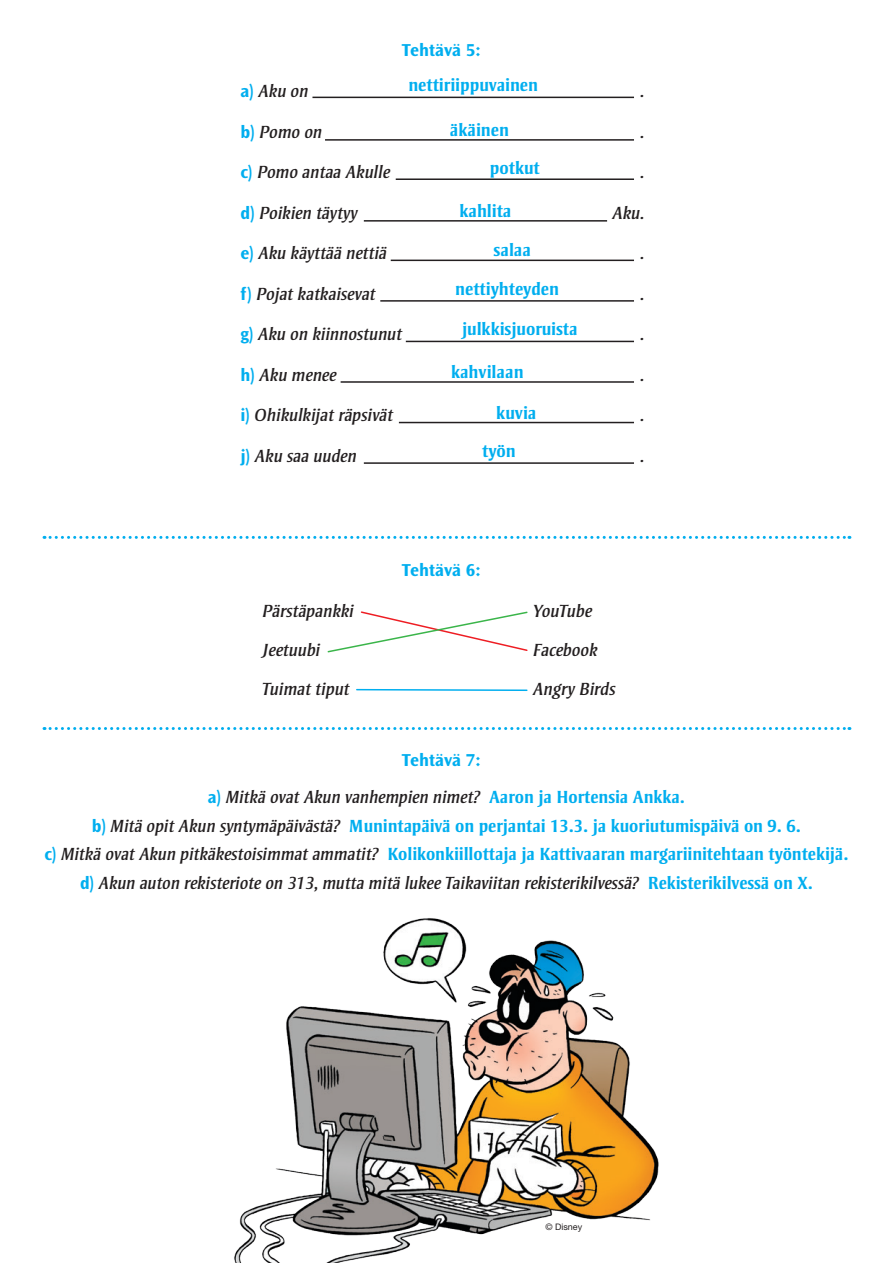
<style>
.page{position:relative;width:893px;height:1263px;background:#fff}
.page>*{position:absolute;margin:0;border:0;box-sizing:border-box;transform-origin:0 0}
.t1{font:italic 18px "Strayhorn MT Std";color:#231f20}
.t2{font:700 18px "Strayhorn MT Std";color:#00aeef}
.t3{font:700 18px "Ocean Sans Std";color:#00aeef}
.t4{font:9px "Helvetica Neue LT Std";color:#231f20}
.s1{font-family:"Ocean Sans Std";font-weight:700;font-style:normal;color:#00aeef}
.s2{font-weight:700;font-style:normal;color:#00aeef}
.s3{font-family:"Ocean Sans Std"}
.s4{font-weight:400;font-style:italic;color:#231f20}
</style>
<div class="page">
<svg style="left:44px;top:536px;width:806px;height:3px"></svg>
<svg style="left:44px;top:727px;width:806px;height:3px"></svg>
<hr style="left:364px;top:220px;width:243px;height:2px;background:#231f20">
<hr style="left:312px;top:97px;width:322px;height:1px;background:#231f20">
<hr style="left:325px;top:139px;width:309px;height:2px;background:#231f20">
<hr style="left:396px;top:178px;width:238px;height:2px;background:#231f20">
<hr style="left:391px;top:260px;width:243px;height:1px;background:#231f20">
<hr style="left:380px;top:300px;width:254px;height:2px;background:#231f20">
<hr style="left:406px;top:341px;width:228px;height:1px;background:#231f20">
<hr style="left:341px;top:381px;width:293px;height:2px;background:#231f20">
<hr style="left:399px;top:422px;width:235px;height:1px;background:#231f20">
<hr style="left:364px;top:462px;width:270px;height:2px;background:#231f20">
<svg style="left:356px;top:688px;width:172px;height:3px"></svg>
<svg style="left:327px;top:611px;width:201px;height:42px"></svg>
<img style="left:234px;top:918px;width:425px;height:345px">
<p class="t3" style="left:402px;top:40px;width:81px">Tehtävä 5:</p>
<p class="t2" style="left:408px;top:74px;width:131px">nettiriippuvainen</p>
<p class="t2" style="left:450px;top:119px;width:61px">äkäinen</p>
<p class="t2" style="left:490px;top:157px;width:52px">potkut</p>
<p class="t2" style="left:459px;top:200px;width:54px">kahlita</p>
<p class="t2" style="left:494px;top:239px;width:39px">salaa</p>
<p class="t2" style="left:455px;top:278px;width:105px">nettiyhteyden</p>
<p class="t2" style="left:462px;top:319px;width:117px">julkkisjuoruista</p>
<p class="t2" style="left:451px;top:361px;width:74px">kahvilaan</p>
<p class="t2" style="left:496px;top:402px;width:42px">kuvia</p>
<p class="t2" style="left:482px;top:440px;width:35px">työn</p>
<p class="t1" style="left:241px;top:81px;width:70px"><span class="s1">a)</span> Aku on</p>
<p class="t1" style="left:640px;top:81px;width:5px">.</p>
<p class="t1" style="left:241px;top:121px;width:83px"><span class="s1">b)</span> Pomo on</p>
<p class="t1" style="left:640px;top:121px;width:5px">.</p>
<p class="t1" style="left:241px;top:162px;width:151px"><span class="s1">c)</span> Pomo antaa Akulle</p>
<p class="t1" style="left:640px;top:162px;width:5px">.</p>
<p class="t1" style="left:241px;top:202px;width:119px"><span class="s1">d)</span> Poikien täytyy</p>
<p class="t1" style="left:612px;top:202px;width:34px">Aku.</p>
<p class="t1" style="left:241px;top:243px;width:148px"><span class="s1">e)</span> Aku käyttää nettiä</p>
<p class="t1" style="left:640px;top:243px;width:5px">.</p>
<p class="t1" style="left:241px;top:283px;width:137px"><span class="s1">f)</span> Pojat katkaisevat</p>
<p class="t1" style="left:640px;top:283px;width:5px">.</p>
<p class="t1" style="left:241px;top:324px;width:163px"><span class="s1">g)</span> Aku on kiinnostunut</p>
<p class="t1" style="left:640px;top:324px;width:5px">.</p>
<p class="t1" style="left:241px;top:364px;width:98px"><span class="s1">h)</span> Aku menee</p>
<p class="t1" style="left:640px;top:364px;width:5px">.</p>
<p class="t1" style="left:241px;top:405px;width:154px"><span class="s1">i)</span> Ohikulkijat räpsivät</p>
<p class="t1" style="left:640px;top:405px;width:5px">.</p>
<p class="t1" style="left:241px;top:445px;width:118px"><span class="s1">j)</span> Aku saa uuden</p>
<p class="t1" style="left:640px;top:445px;width:5px">.</p>
<p class="t1" style="left:263px;top:600px;width:93px">Pärstäpankki</p>
<p class="t1" style="left:263px;top:639px;width:59px">Jeetuubi</p>
<p class="t1" style="left:263px;top:678px;width:89px">Tuimat tiput</p>
<p class="t3" style="left:402px;top:560px;width:81px">Tehtävä 6:</p>
<p class="t3" style="left:402px;top:750px;width:81px">Tehtävä 7:</p>
<p class="t1" style="left:533px;top:600px;width:61px">YouTube</p>
<p class="t1" style="left:533px;top:639px;width:66px">Facebook</p>
<p class="t1" style="left:533px;top:678px;width:84px">Angry Birds</p>
<p class="t1" style="left:208px;top:787px;width:479px"><span class="s1">a)</span> Mitkä ovat Akun vanhempien nimet? <span class="s2">Aaron ja Hortensia Ankka.</span></p>
<p class="t2" style="left:92px;top:815px;width:710px"><span class="s3">b)</span> <span class="s4">Mitä opit Akun syntymäpäivästä?</span> Munintapäivä on perjantai 13.3. ja kuoriutumispäivä on 9. 6.</p>
<p class="t2" style="left:44px;top:844px;width:806px"><span class="s3">c)</span> <span class="s4">Mitkä ovat Akun pitkäkestoisimmat ammatit?</span> Kolikonkiillottaja ja Kattivaaran margariinitehtaan työntekijä.</p>
<p class="t1" style="left:80px;top:872px;width:734px"><span class="s1">d)</span> Akun auton rekisteriote on 313, mutta mitä lukee Taikaviitan rekisterikilvessä? <span class="s2">Rekisterikilvessä on X.</span></p>
<p class="t4" style="left:545px;top:1221px;width:38px">© Disney</p>
</div>
